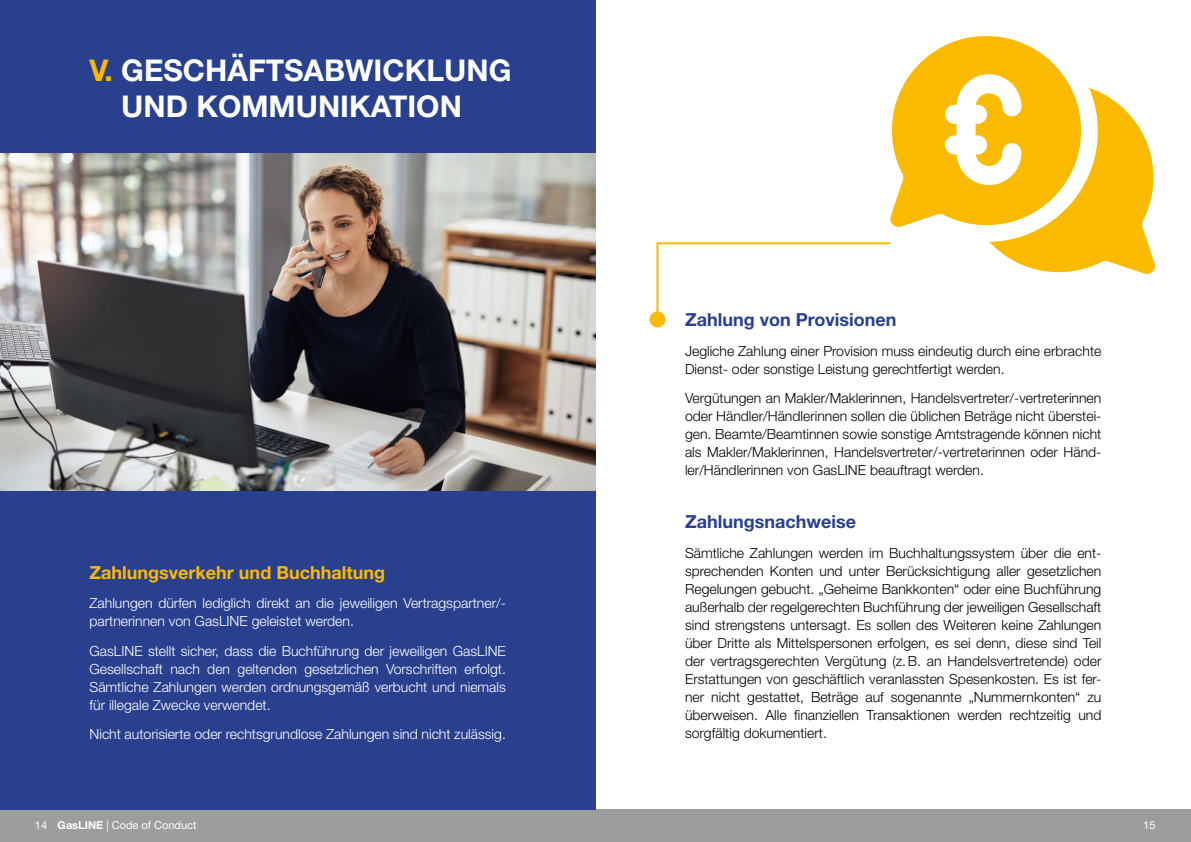
<style>
.page{position:relative;width:1191px;height:842px;background:#fff}
.page>*{position:absolute;margin:0;border:0;box-sizing:border-box;transform-origin:0 0}
.t1{font:700 30px/36px "Helvetica Neue LT Std";color:#fff;text-align:center}
.t2{font:700 18px "Helvetica Neue LT Std";color:#29408f}
.t3{font:700 18px "Helvetica Neue LT Std";color:#faba00}
.t4{font:300 14px/18px "Helvetica Neue LT Std";color:#000;text-align:justify}
.t5{font:300 14px/18px "Helvetica Neue LT Std";color:#fff}
.t6{font:11px "Helvetica Neue LT Pro";color:#fff}
.s1{color:#faba00}
.s2{font-weight:700}
</style>
<div class="page">
<div style="left:0;top:809px;width:1191px;height:33px;background:#9d9d9c"></div>
<div style="left:0;top:0;width:595px;height:809px;background:#29408f"></div>
<img style="left:0;top:153px;width:595px;height:338px">
<svg style="left:989px;top:88px;width:166px;height:186px"></svg>
<svg style="left:890px;top:35px;width:201px;height:194px;fill:#faba00"></svg>
<svg style="left:656px;top:242px;width:235px;height:79px"></svg>
<div style="left:649px;top:311px;width:16px;height:16px;background:#faba00;border-radius:50%"></div>
<h1 class="t1" style="left:90px;top:51px;width:423px"><span class="s1">V.</span> GESCHÄFTSABWICKLUNG<br>UND KOMMUNIKATION</h1>
<p class="t3" style="left:90px;top:561px;width:297px">Zahlungsverkehr und Buchhaltung</p>
<p class="t5" style="left:90px;top:594px;width:418px">Zahlungen dürfen lediglich direkt an die jeweiligen Vertragspartner/- partnerinnen von GasLINE geleistet werden.</p>
<p class="t5" style="left:90px;top:641px;width:418px;text-align:justify">GasLINE stellt sicher, dass die Buchführung der jeweiligen GasLINE Gesellschaft nach den geltenden gesetzlichen Vorschriften erfolgt.<br>Sämtliche Zahlungen werden ordnungsgemäß verbucht und niemals für illegale Zwecke verwendet.</p>
<p class="t5" style="left:90px;top:725px;width:418px">Nicht autorisierte oder rechtsgrundlose Zahlungen sind nicht zulässig.</p>
<p class="t2" style="left:685px;top:309px;width:213px">Zahlung von Provisionen</p>
<p class="t4" style="left:685px;top:342px;width:418px">Jegliche Zahlung einer Provision muss eindeutig durch eine erbrachte<br>Dienst- oder sonstige Leistung gerechtfertigt werden.</p>
<p class="t4" style="left:685px;top:389px;width:418px">Vergütungen an Makler/Maklerinnen, Handelsvertreter/-vertreterinnen oder Händler/Händlerinnen sollen die üblichen Beträge nicht überstei&shy;gen. Beamte/Beamtinnen sowie sonstige Amtstragende können nicht als Makler/Maklerinnen, Handelsvertreter/-vertreterinnen oder Händ&shy;ler/Händlerinnen von GasLINE beauftragt werden.</p>
<p class="t2" style="left:685px;top:510px;width:172px">Zahlungsnachweise</p>
<p class="t4" style="left:685px;top:543px;width:418px">Sämtliche Zahlungen werden im Buchhaltungssystem über die ent&shy;sprechenden Konten und unter Berücksichtigung aller gesetzlichen Regelungen gebucht. „Geheime Bankkonten“ oder eine Buchführung außerhalb der regelgerechten Buchführung der jeweiligen Gesellschaft sind strengstens untersagt. Es sollen des Weiteren keine Zahlungen über Dritte als Mittelspersonen erfolgen, es sei denn, diese sind Teil der vertragsgerechten Vergütung (z.B. an Handelsvertretende) oder Erstattungen von geschäftlich veranlassten Spesenkosten. Es ist fer&shy;ner nicht gestattet, Beträge auf sogenannte „Nummernkonten“ zu überweisen. Alle finanziellen Transaktionen werden rechtzeitig und sorgfältig dokumentiert.</p>
<p class="t6" style="left:35px;top:819px;width:163px">14 <span class="s2">GasLINE</span> | Code of Conduct</p>
<p class="t6" style="left:1143px;top:819px;width:14px">15</p>
</div>
